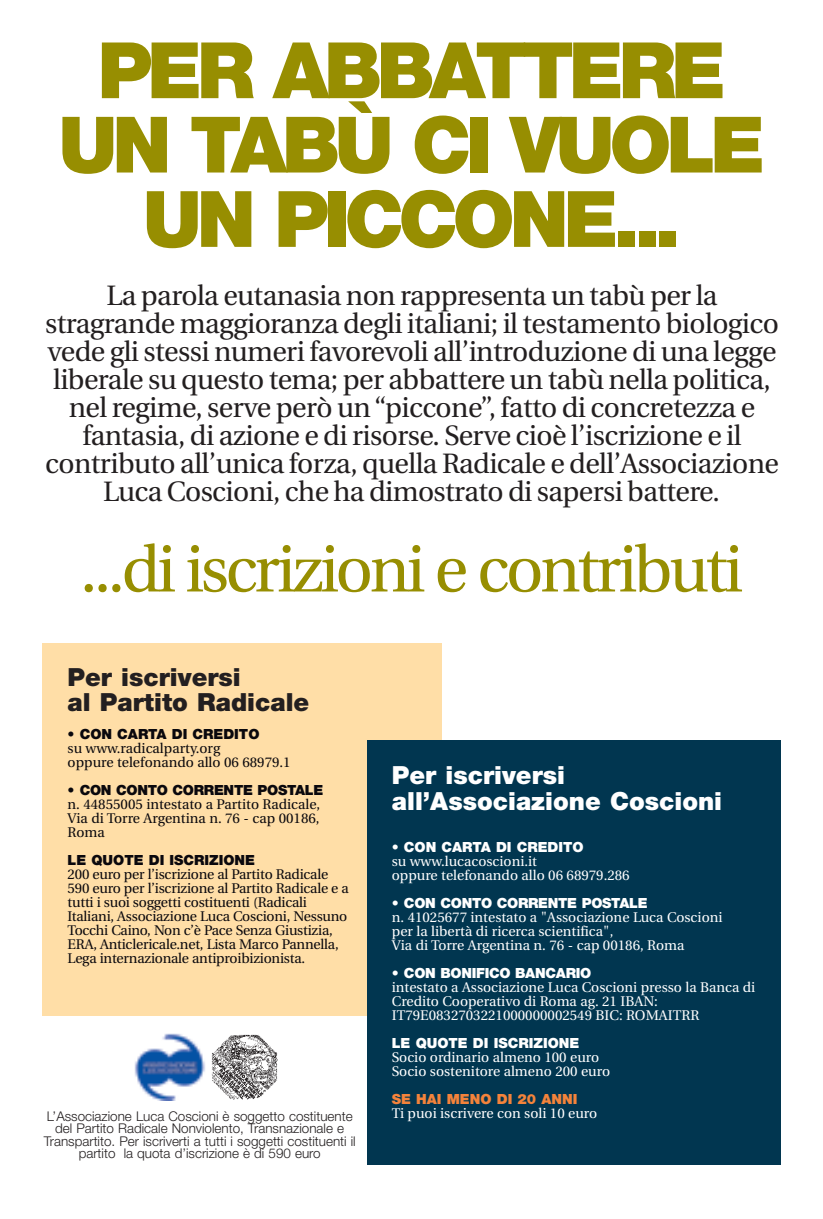
<style>
.page{position:relative;width:823px;height:1219px;background:#fff}
.page>*{position:absolute;margin:0;border:0;box-sizing:border-box;transform-origin:0 0}
.t1{font:900 77.9px/74.3px "Helvetica Neue";letter-spacing:-.065em;color:#978e01;text-align:center}
.t2{font:65px "Utopia";letter-spacing:-.055em;color:#978e01}
.t3{font:28px/28px "Utopia";letter-spacing:-.02em;color:#231f20;text-align:center}
.t4{font:900 25px/26px "Helvetica Neue";color:#fff}
.t5{font:900 25px/25px "Helvetica Neue";color:#231f20}
.t6{font:14px/14px "Utopia";letter-spacing:-.015em;color:#0a080d}
.t7{font:14px/14px "Utopia";color:#fff}
.t8{font:900 14px "Helvetica Neue";letter-spacing:-.02em;color:#fff}
.t9{font:900 14px "Helvetica Neue";color:#0a080d}
.t10{font:900 14px "Helvetica Neue";color:#fff}
.t11{font:900 14px "Helvetica Neue";letter-spacing:-.02em;color:#0a080d}
.t12{font:900 14px "Helvetica Neue";color:#f4833b}
.t13{font:300 13.4px/12.5px "Helvetica Neue";color:#231f20;text-align:center}
</style>
<div class="page">
<div style="left:43px;top:643px;width:398px;height:373px;background:#ffdea7"></div>
<img style="left:211px;top:1034px;width:67px;height:66px">
<img style="left:134px;top:1033px;width:71px;height:67px">
<div style="left:366px;top:741px;width:414px;height:424px;background:#013650"></div>
<h1 class="t1" style="left:58px;top:40px;width:708px">PER ABBATTERE<br>UN TABÙ CI VUOLE<br>UN PICCONE...</h1>
<p class="t3" style="left:45px;top:284px;width:735px">La parola eutanasia non rappresenta un tabù per la stragrande maggioranza degli italiani; il testamento biologico vede gli stessi numeri favorevoli all’introduzione di una legge liberale su questo tema; per abbattere un tabù nella politica, nel regime, serve però un “piccone”, fatto di concretezza e fantasia, di azione e di risorse. Serve cioè l’iscrizione e il contributo all’unica forza, quella Radicale e dell’Associazione Luca Coscioni, che ha dimostrato di sapersi battere.</p>
<h2 class="t2" style="left:80px;top:543px;width:664px">...di iscrizioni e contributi</h2>
<p class="t5" style="left:68px;top:667px;width:243px">Per iscriversi<br>al Partito Radicale</p>
<p class="t9" style="left:68px;top:729px;width:193px">• CON CARTA DI CREDITO</p>
<p class="t6" style="left:68px;top:743px;width:224px">su www.radicalparty.org<br>oppure telefonando allo 06 68979.1</p>
<p class="t11" style="left:68px;top:785px;width:257px">• CON CONTO CORRENTE POSTALE</p>
<p class="t6" style="left:68px;top:799px;width:254px;text-align:justify">n. 44855005 intestato a Partito Radicale, Via di Torre Argentina n. 76 - cap 00186, Roma</p>
<p class="t9" style="left:68px;top:855px;width:189px">LE QUOTE DI ISCRIZIONE</p>
<p class="t6" style="left:68px;top:869px;width:282px">200 euro per l’iscrizione al Partito Radicale 590 euro per l’iscrizione al Partito Radicale e a tutti i suoi soggetti costituenti (Radicali Italiani, Associazione Luca Coscioni, Nessuno Tocchi Caino, Non c’è Pace Senza Giustizia, ERA, Anticlericale.net, Lista Marco Pannella, Lega internazionale antiproibizionista.</p>
<p class="t13" style="left:44px;top:1111px;width:313px">L’Associazione Luca Coscioni è soggetto costituente del Partito Radicale Nonviolento, Transnazionale e Transpartito. Per iscriverti a tutti i soggetti costituenti il partito la quota d’iscrizione è di 590 euro</p>
<p class="t4" style="left:391px;top:764px;width:331px">Per iscriversi all’Associazione Coscioni</p>
<p class="t10" style="left:391px;top:842px;width:193px">• CON CARTA DI CREDITO</p>
<p class="t7" style="left:391px;top:855px;width:239px">su www.lucacoscioni.it<br>oppure telefonando allo 06 68979.286</p>
<p class="t8" style="left:391px;top:898px;width:257px">• CON CONTO CORRENTE POSTALE</p>
<p class="t7" style="left:391px;top:911px;width:332px">n. 41025677 intestato a "Associazione Luca Coscioni per la libertà di ricerca scientifica",<br>Via di Torre Argentina n. 76 - cap 00186, Roma</p>
<p class="t8" style="left:391px;top:968px;width:201px">• CON BONIFICO BANCARIO</p>
<p class="t7" style="left:391px;top:981px;width:365px">intestato a Associazione Luca Coscioni presso la Banca di<br>Credito Cooperativo di Roma ag. 21 IBAN:<br>IT79E0832703221000000002549 BIC: ROMAITRR</p>
<p class="t10" style="left:391px;top:1038px;width:189px">LE QUOTE DI ISCRIZIONE</p>
<p class="t7" style="left:391px;top:1051px;width:220px">Socio ordinario almeno 100 euro<br>Socio sostenitore almeno 200 euro</p>
<p class="t12" style="left:391px;top:1094px;width:187px">SE HAI MENO DI 20 ANNI</p>
<p class="t7" style="left:391px;top:1107px;width:207px">Ti puoi iscrivere con soli 10 euro</p>
</div>
